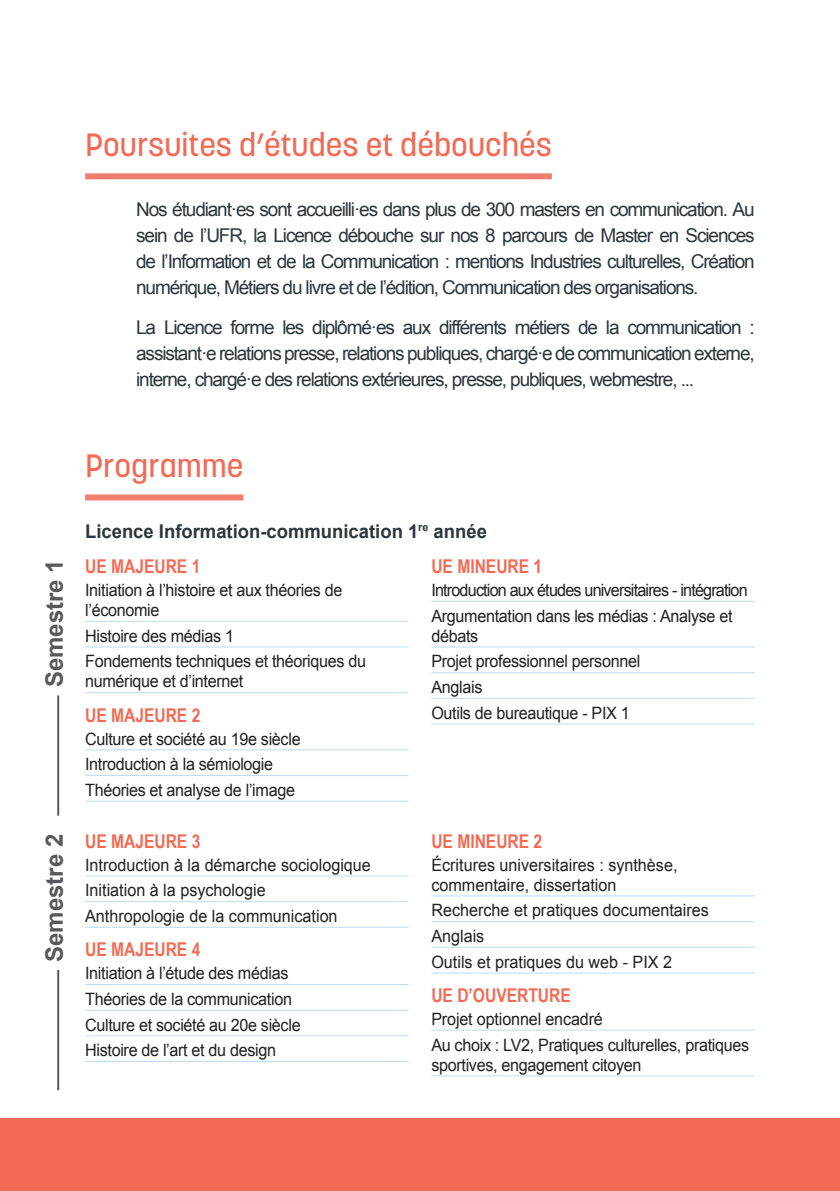
<style>
.page{position:relative;width:840px;height:1191px;background:#fff}
.page>*{position:absolute;margin:0;border:0;box-sizing:border-box;transform-origin:0 0}
.t1{font:500 32px "Korolev";color:#f26a54}
.t2{font:700 24px "Arial";color:#5a585c}
.t3{font:19px/26px "Arial";letter-spacing:-.06em;color:#2c363c;text-align:justify}
.t4{font:700 19px "Arial Narrow";color:#f26a54}
.t5{font:700 19px/35.6px "Arial";color:#2c363c}
.t6{font:17px/25.6px "Arial";letter-spacing:-.02em;color:#231f20;scale:.95 1}
.t7{font:17px/25.6px "Arial";color:#231f20;scale:.95 1}
.t8{font:17px/25.6px "Arial";letter-spacing:-.05em;color:#231f20;scale:.95 1}
.s1{font-family:"Arial Narrow";color:#f26a54}
</style>
<div class="page">
<div style="left:0;top:1119px;width:839px;height:72px;background:#f26a54"></div>
<div style="left:85px;top:173px;width:466px;height:6px;background:#f07d6e"></div>
<div style="left:85px;top:494px;width:158px;height:6px;background:#f07d6e"></div>
<hr style="left:85px;top:621px;width:323px;height:1px;background:#bddcf3">
<hr style="left:85px;top:646px;width:323px;height:1px;background:#bddcf3">
<hr style="left:85px;top:692px;width:323px;height:1px;background:#bddcf3">
<hr style="left:85px;top:749px;width:323px;height:1px;background:#bddcf3">
<hr style="left:85px;top:775px;width:323px;height:1px;background:#bddcf3">
<hr style="left:85px;top:800px;width:323px;height:1px;background:#bddcf3">
<hr style="left:431px;top:601px;width:323px;height:1px;background:#bddcf3">
<hr style="left:431px;top:646px;width:323px;height:1px;background:#bddcf3">
<hr style="left:431px;top:672px;width:323px;height:1px;background:#bddcf3">
<hr style="left:431px;top:698px;width:323px;height:1px;background:#bddcf3">
<hr style="left:431px;top:723px;width:323px;height:1px;background:#bddcf3">
<hr style="left:57px;top:695px;width:2px;height:120px;background:#5a585c">
<hr style="left:85px;top:875px;width:323px;height:1px;background:#bddcf3">
<hr style="left:85px;top:901px;width:323px;height:1px;background:#bddcf3">
<hr style="left:85px;top:926px;width:323px;height:1px;background:#bddcf3">
<hr style="left:85px;top:984px;width:323px;height:1px;background:#bddcf3">
<hr style="left:85px;top:1009px;width:323px;height:1px;background:#bddcf3">
<hr style="left:85px;top:1035px;width:323px;height:1px;background:#bddcf3">
<hr style="left:85px;top:1061px;width:323px;height:1px;background:#bddcf3">
<hr style="left:431px;top:895px;width:323px;height:1px;background:#bddcf3">
<hr style="left:431px;top:921px;width:323px;height:1px;background:#bddcf3">
<hr style="left:431px;top:946px;width:323px;height:1px;background:#bddcf3">
<hr style="left:431px;top:972px;width:323px;height:1px;background:#bddcf3">
<hr style="left:431px;top:1029px;width:323px;height:1px;background:#bddcf3">
<hr style="left:431px;top:1075px;width:323px;height:1px;background:#bddcf3">
<hr style="left:57px;top:970px;width:2px;height:120px;background:#5a585c">
<p class="t1" style="left:85px;top:125px;width:468px">Poursuites d’études et débouchés</p>
<p class="t3" style="left:136px;top:197px;width:619px">Nos étudiant·es sont accueilli·es dans plus de 300 masters en communication. Au sein de l’UFR, la Licence débouche sur nos 8 parcours de Master en Sciences de l’Information et de la Communication : mentions Industries culturelles, Création numérique, Métiers du livre et de l’édition, Communication des organisations.</p>
<p class="t3" style="left:136px;top:315px;width:619px">La Licence forme les diplômé·es aux différents métiers de la communication : assistant·e relations presse, relations publiques, chargé·e de communication externe, interne, chargé·e des relations extérieures, presse, publiques, webmestre, ...</p>
<p class="t2" style="left:39px;top:687px;width:130px;rotate:-90deg">Semestre 1</p>
<p class="t2" style="left:39px;top:962px;width:130px;rotate:-90deg">Semestre 2</p>
<p class="t1" style="left:85px;top:446px;width:160px">Programme</p>
<p class="t5" style="left:85px;top:513px;width:403px">Licence Information-communication 1<sup>re</sup> année<br><span class="s1">UE MAJEURE 1</span></p>
<p class="t6" style="left:85px;top:580px;width:272px;line-height:20px">Initiation à l’histoire et aux théories de l’économie</p>
<p class="t6" style="left:85px;top:623px;width:297px">Histoire des médias 1<br>Fondements techniques et théoriques du</p>
<p class="t6" style="left:85px;top:669px;width:168px">numérique et d’internet</p>
<p class="t4" style="left:85px;top:700px;width:117px">UE MAJEURE 2</p>
<p class="t6" style="left:85px;top:726px;width:228px">Culture et société au 19e siècle<br>Introduction à la sémiologie<br>Théories et analyse de l’image</p>
<p class="t4" style="left:431px;top:552px;width:112px">UE MINEURE 1</p>
<p class="t8" style="left:431px;top:577px;width:334px">Introduction aux études universitaires - intégration<br>Argumentation dans les médias : Analyse et</p>
<p class="t6" style="left:431px;top:623px;width:221px">débats<br>Projet professionnel personnel<br>Anglais<br>Outils de bureautique - PIX 1</p>
<p class="t4" style="left:85px;top:826px;width:117px">UE MAJEURE 3</p>
<p class="t7" style="left:85px;top:852px;width:302px">Introduction à la démarche sociologique<br>Initiation à la psychologie<br>Anthropologie de la communication</p>
<p class="t4" style="left:85px;top:935px;width:117px">UE MAJEURE 4</p>
<p class="t6" style="left:85px;top:960px;width:228px">Initiation à l’étude des médias<br>Théories de la communication<br>Culture et société au 20e siècle<br>Histoire de l’art et du design</p>
<p class="t4" style="left:431px;top:826px;width:112px">UE MINEURE 2</p>
<p class="t7" style="left:431px;top:855px;width:260px;line-height:20px">Écritures universitaires : synthèse, commentaire, dissertation</p>
<p class="t7" style="left:431px;top:897px;width:293px">Recherche et pratiques documentaires<br>Anglais<br>Outils et pratiques du web - PIX 2</p>
<p class="t4" style="left:431px;top:981px;width:141px">UE D’OUVERTURE</p>
<p class="t6" style="left:431px;top:1006px;width:336px">Projet optionnel encadré<br>Au choix : LV2, Pratiques culturelles, pratiques</p>
<p class="t6" style="left:431px;top:1052px;width:223px">sportives, engagement citoyen</p>
</div>
